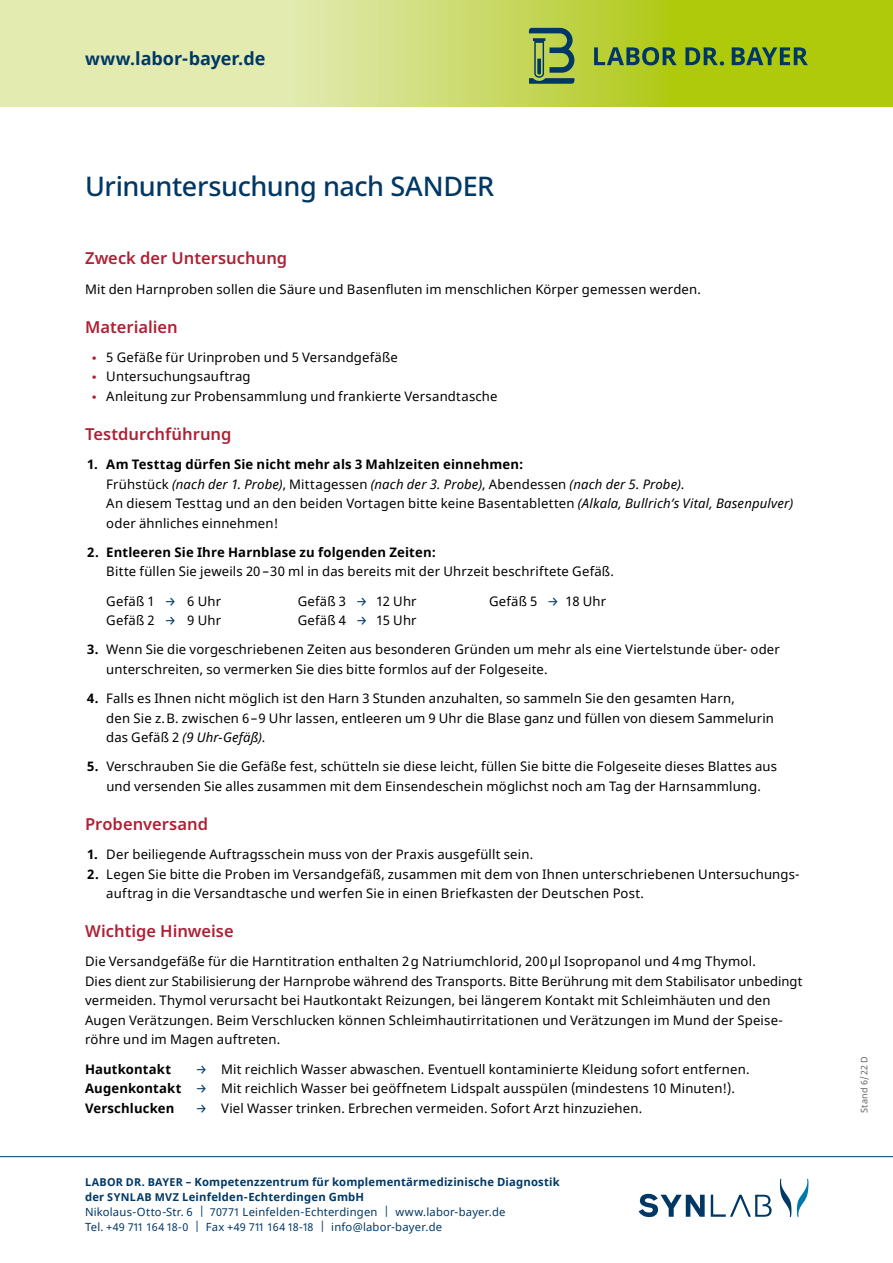
<style>
.page{position:relative;width:893px;height:1263px;background:#fff}
.page>*{position:absolute;margin:0;border:0;box-sizing:border-box;transform-origin:0 0}
.t1{font:500 27px "Noto Sans";letter-spacing:-.02em;color:#003865}
.t2{font:700 18px "Noto Sans";letter-spacing:-.005em;color:#003865}
.t3{font:600 16.5px "Noto Sans";color:#ae2135}
.t4{font:13.2px/19.5px "Noto Sans";letter-spacing:.015em;color:#000}
.t5{font:700 13.2px "Noto Sans";letter-spacing:.01em;color:#000}
.t6{font:11.25px/15px "Noto Sans";letter-spacing:.02em;color:#003865}
.t7{font:9px "Noto Sans";letter-spacing:.03em;color:#646363}
.s1{font-size:17.25px}
.s2{font-weight:700;font-size:19.65px;color:#ae2135}
.s3{font-weight:700}
.s4{font-style:italic}
.s5{font-family:"Fira Sans";color:#003865}
.s6{font-weight:700;font-size:10.8px}
.s7{font-size:10.8px}
</style>
<div class="page">
<div style="left:0;top:0;width:893px;height:106px;background:#afca0b"></div>
<svg style="left:0;top:0;width:708px;height:106px;background:#d4e185"></svg>
<svg style="left:594px;top:47px;width:83px;height:18px"></svg>
<svg style="left:685px;top:47px;width:39px;height:18px"></svg>
<svg style="left:732px;top:47px;width:76px;height:18px"></svg>
<svg style="left:529px;top:28px;width:46px;height:56px;background:#719356"></svg>
<svg style="left:780px;top:1179px;width:11px;height:38px"></svg>
<svg style="left:797px;top:1179px;width:11px;height:38px"></svg>
<svg style="left:639px;top:1193px;width:66px;height:25px"></svg>
<svg style="left:711px;top:1195px;width:61px;height:22px"></svg>
<hr style="left:0;top:1156px;width:893px;height:1px;background:#003865">
<h2 class="t2" style="left:85px;top:45px;width:182px"><span class="s1">www.</span>labor-bayer.de</h2>
<h1 class="t1" style="left:85px;top:167px;width:411px">Urinuntersuchung nach SANDER</h1>
<p class="t3" style="left:85px;top:247px;width:204px">Zweck der Untersuchung</p>
<p class="t4" style="left:85px;top:279px;width:618px">Mit den Harnproben sollen die Säure und Basenfluten im menschlichen Körper gemessen werden.</p>
<p class="t3" style="left:85px;top:315px;width:94px">Materialien</p>
<p class="t4" style="left:91px;top:348px;width:408px"><span class="s2">·</span> 5 Gefäße für Urinproben und 5 Versandgefäße<br><span class="s2">·</span> Untersuchungsauftrag<br><span class="s2">·</span> Anleitung zur Probensammlung und frankierte Versandtasche</p>
<p class="t3" style="left:85px;top:422px;width:148px">Testdurchführung</p>
<p class="t4" style="left:106px;top:455px;width:688px;text-indent:-19px"><span class="s3">1. Am Testtag dürfen Sie nicht mehr als 3 Mahlzeiten einnehmen:<br></span>Frühstück <span class="s4">(nach der 1. Probe)</span>, Mittagessen <span class="s4">(nach der 3. Probe)</span>, Abendessen <span class="s4">(nach der 5. Probe)</span>.<br>An diesem Testtag und an den beiden Vortagen bitte keine Basentabletten <span class="s4">(Alkala, Bullrich’s Vital, Basenpulver) </span>oder ähnliches einnehmen!</p>
<p class="t5" style="left:87px;top:543px;width:350px">2. Entleeren Sie Ihre Harnblase zu folgenden Zeiten:</p>
<p class="t4" style="left:106px;top:562px;width:509px">Bitte füllen Sie jeweils 20 –30 ml in das bereits mit der Uhrzeit beschriftete Gefäß.</p>
<p class="t4" style="left:106px;top:591px;width:116px">Gefäß 1 <span class="s5">→</span> 6 Uhr</p>
<p class="t4" style="left:298px;top:591px;width:121px">Gefäß 3 <span class="s5">→</span> 12 Uhr</p>
<p class="t4" style="left:489px;top:591px;width:119px">Gefäß 5 <span class="s5">→</span> 18 Uhr</p>
<p class="t4" style="left:106px;top:611px;width:116px">Gefäß 2 <span class="s5">→</span> 9 Uhr</p>
<p class="t4" style="left:298px;top:611px;width:121px">Gefäß 4 <span class="s5">→</span> 15 Uhr</p>
<p class="t4" style="left:106px;top:640px;width:675px;text-indent:-19px"><span class="s3">3.</span> Wenn Sie die vorgeschriebenen Zeiten aus besonderen Gründen um mehr als eine Viertelstunde über- oder unterschreiten, so vermerken Sie dies bitte formlos auf der Folgeseite.</p>
<p class="t4" style="left:106px;top:689px;width:669px;text-indent:-19px"><span class="s3">4.</span> Falls es Ihnen nicht möglich ist den Harn 3 Stunden anzuhalten, so sammeln Sie den gesamten Harn,<br>den Sie z.B. zwischen 6–9 Uhr lassen, entleeren um 9 Uhr die Blase ganz und füllen von diesem Sammelurin das Gefäß 2 <span class="s4">(9 Uhr-Gefäß)</span>.</p>
<p class="t4" style="left:87px;top:757px;width:691px;text-align:center"><span class="s3">5.</span> Verschrauben Sie die Gefäße fest, schütteln sie diese leicht, füllen Sie bitte die Folgeseite dieses Blattes aus und versenden Sie alles zusammen mit dem Einsendeschein möglichst noch am Tag der Harnsammlung.</p>
<p class="t3" style="left:85px;top:812px;width:125px">Probenversand</p>
<p class="t4" style="left:87px;top:845px;width:447px"><span class="s3">1.</span> Der beiliegende Auftragsschein muss von der Praxis ausgefüllt sein.</p>
<p class="t4" style="left:106px;top:864px;width:695px;text-indent:-19px"><span class="s3">2.</span> Legen Sie bitte die Proben im Versandgefäß, zusammen mit dem von Ihnen unterschriebenen Untersuchungs&shy;auftrag in die Versandtasche und werfen Sie in einen Briefkasten der Deutschen Post.</p>
<p class="t3" style="left:85px;top:919px;width:150px">Wichtige Hinweise</p>
<p class="t4" style="left:85px;top:952px;width:719px">Die Versandgefäße für die Harntitration enthalten 2g Natriumchlorid, 200 μl Isopropanol und 4 mg Thymol.<br>Dies dient zur Stabilisierung der Harnprobe während des Transports. Bitte Berührung mit dem Stabilisator unbedingt vermeiden. Thymol verursacht bei Hautkontakt Reizungen, bei längerem Kontakt mit Schleimhäuten und den Augen Verätzungen. Beim Verschlucken können Schleimhautirritationen und Verätzungen im Mund der Speise&shy;röhre und im Magen auftreten.</p>
<p class="t5" style="left:85px;top:1059px;width:87px">Hautkontakt</p>
<p class="t4" style="left:85px;top:1059px;width:666px;text-indent:111px"><span class="s5">→</span> Mit reichlich Wasser abwaschen. Eventuell kontaminierte Kleidung sofort entfernen.<br><span class="s3">Augenkontakt</span> <span class="s5">→</span> Mit reichlich Wasser bei geöffnetem Lidspalt ausspülen (mindestens 10 Minuten!).<br><span class="s3">Verschlucken</span></p>
<p class="t4" style="left:196px;top:1098px;width:448px"><span class="s5">→</span> Viel Wasser trinken. Erbrechen vermeiden. Sofort Arzt hinzuziehen.</p>
<p class="t6" style="left:85px;top:1175px;width:476px"><span class="s6">LABOR DR. BAYER</span> <span class="s3">– Kompetenzzentrum für komplementärmedizinische Diagnostik der</span> <span class="s6">SYNLAB MVZ</span> <span class="s3">Leinfelden-Echterdingen GmbH<br></span>Nikolaus-Otto-Str. 6 | <span class="s7">70771</span> Leinfelden-Echterdingen | www.labor-bayer.de<br>Tel. +<span class="s7">49 711 164 18-0</span> | Fax +<span class="s7">49 711 164 18-18</span> | info@labor-bayer.de</p>
<p class="t7" style="left:858px;top:1113px;width:58px;rotate:-90deg">Stand 6/22 D</p>
</div>
